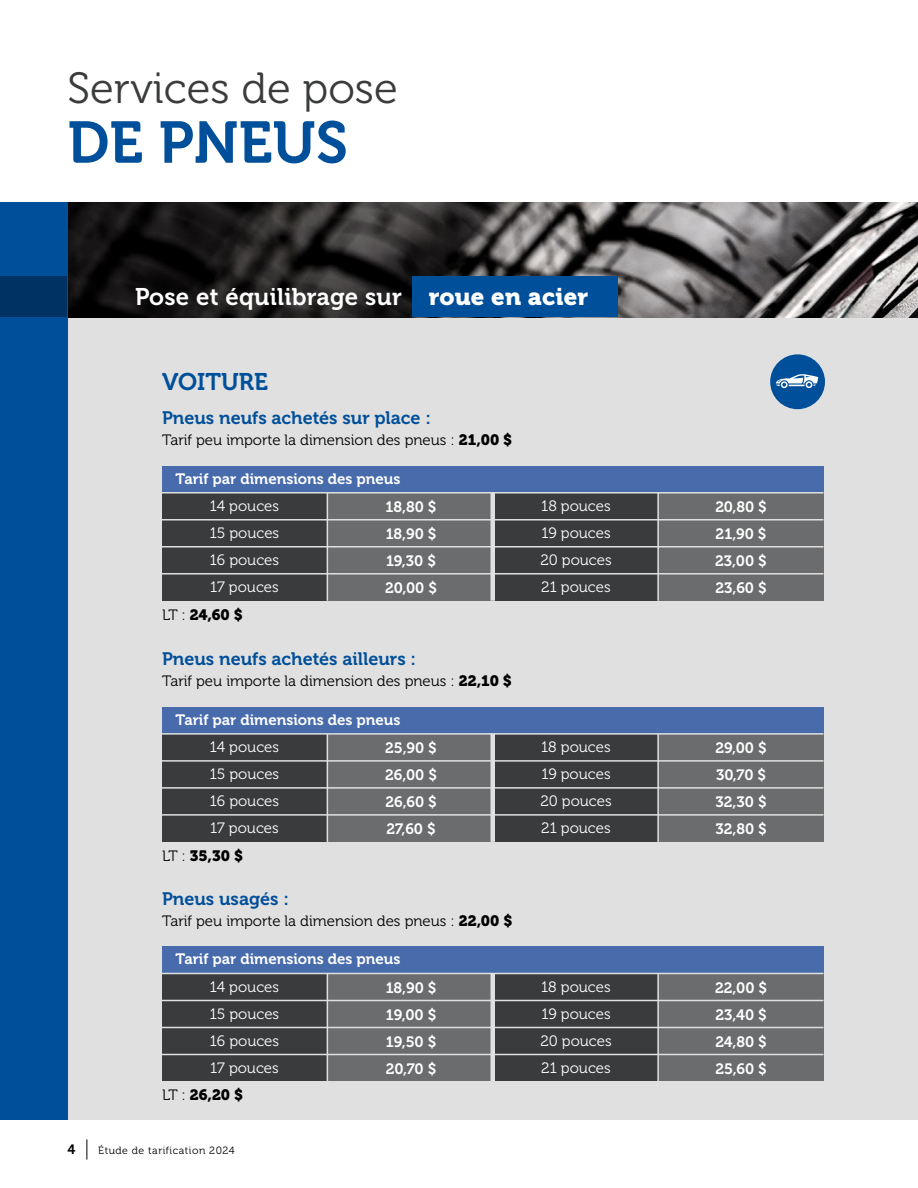
<style>
.page{position:relative;width:918px;height:1188px;background:#fff}
.page>*{position:absolute;margin:0;border:0;box-sizing:border-box;transform-origin:0 0}
.t1{font:58.5px "Museo 700";color:#004f9a}
.t2{font:43.5px "Museo 300";color:#3a3b3c}
.t3{font:24px "Museo 700";letter-spacing:.01em;color:#fff}
.t4{font:24px "Museo 700";color:#004f9a}
.t5{font:18px "Museo 700";color:#004f9a}
.t6{font:15px "Museo 700";color:#fff}
.t7{font:15px "Museo 300";color:#fff}
.t8{font:15px "Museo 300";color:#000}
.t9{font:15px "Museo 900";letter-spacing:-.005em;color:#000}
.t10{font:13.5px "Museo 700";color:#000}
.t11{font:10.5px "Museo 300";letter-spacing:.05em;color:#000}
.s1{font-family:"Museo 900"}
.s2{font-family:"Museo 300"}
</style>
<div class="page">
<svg style="left:87px;top:1139px;width:1px;height:21px"></svg>
<div style="left:0;top:202px;width:918px;height:918px;background:#e0e0e0"></div>
<img style="left:68px;top:202px;width:850px;height:115px">
<div style="left:0;top:202px;width:68px;height:918px;background:#004f9a"></div>
<div style="left:412px;top:277px;width:206px;height:40px;background:#004f9a"></div>
<div style="left:0;top:277px;width:68px;height:40px;background:#003364"></div>
<div style="left:770px;top:354px;width:55px;height:55px;background:#004f9a;border-radius:50%"></div>
<svg style="left:776px;top:374px;width:42px;height:14px"></svg>
<div style="left:162px;top:466px;width:165px;height:135px;background:#3a3b3c"></div>
<div style="left:327px;top:466px;width:166px;height:135px;background:#6b6c6d"></div>
<div style="left:493px;top:466px;width:165px;height:135px;background:#3a3b3c"></div>
<div style="left:658px;top:466px;width:166px;height:135px;background:#6b6c6d"></div>
<div style="left:162px;top:466px;width:662px;height:27px;background:#486bac"></div>
<div style="left:490px;top:493px;width:5px;height:108px;background:#e0e0e0"></div>
<hr style="left:162px;top:492px;width:662px;height:2px;background:#e0e0e0">
<hr style="left:162px;top:519px;width:662px;height:2px;background:#e0e0e0">
<hr style="left:162px;top:546px;width:662px;height:2px;background:#e0e0e0">
<hr style="left:162px;top:573px;width:662px;height:2px;background:#e0e0e0">
<hr style="left:327px;top:493px;width:1px;height:108px;background:#e0e0e0">
<hr style="left:657px;top:493px;width:2px;height:108px;background:#e0e0e0">
<div style="left:162px;top:707px;width:165px;height:135px;background:#3a3b3c"></div>
<div style="left:327px;top:707px;width:166px;height:135px;background:#6b6c6d"></div>
<div style="left:493px;top:707px;width:165px;height:135px;background:#3a3b3c"></div>
<div style="left:658px;top:707px;width:166px;height:135px;background:#6b6c6d"></div>
<div style="left:162px;top:707px;width:662px;height:27px;background:#486bac"></div>
<div style="left:490px;top:734px;width:5px;height:108px;background:#e0e0e0"></div>
<hr style="left:162px;top:733px;width:662px;height:2px;background:#e0e0e0">
<hr style="left:162px;top:760px;width:662px;height:2px;background:#e0e0e0">
<hr style="left:162px;top:787px;width:662px;height:2px;background:#e0e0e0">
<hr style="left:162px;top:814px;width:662px;height:2px;background:#e0e0e0">
<hr style="left:327px;top:734px;width:1px;height:108px;background:#e0e0e0">
<hr style="left:657px;top:734px;width:2px;height:108px;background:#e0e0e0">
<div style="left:162px;top:946px;width:165px;height:136px;background:#3a3b3c"></div>
<div style="left:327px;top:946px;width:166px;height:136px;background:#6b6c6d"></div>
<div style="left:493px;top:946px;width:165px;height:136px;background:#3a3b3c"></div>
<div style="left:658px;top:946px;width:166px;height:136px;background:#6b6c6d"></div>
<div style="left:162px;top:946px;width:662px;height:28px;background:#486bac"></div>
<div style="left:490px;top:974px;width:5px;height:108px;background:#e0e0e0"></div>
<hr style="left:162px;top:973px;width:662px;height:1px;background:#e0e0e0">
<hr style="left:162px;top:1000px;width:662px;height:1px;background:#e0e0e0">
<hr style="left:162px;top:1027px;width:662px;height:1px;background:#e0e0e0">
<hr style="left:162px;top:1054px;width:662px;height:1px;background:#e0e0e0">
<hr style="left:327px;top:974px;width:1px;height:108px;background:#e0e0e0">
<hr style="left:657px;top:974px;width:2px;height:108px;background:#e0e0e0">
<h2 class="t2" style="left:68px;top:64px;width:332px">Services de pose</h2>
<h1 class="t1" style="left:68px;top:110px;width:282px">DE PNEUS</h1>
<h3 class="t3" style="left:135px;top:283px;width:455px">Pose et équilibrage sur <span class="s1">roue en acier</span></h3>
<h3 class="t4" style="left:162px;top:368px;width:107px">VOITURE</h3>
<p class="t5" style="left:162px;top:408px;width:270px">Pneus neufs achetés sur place :</p>
<p class="t8" style="left:162px;top:432px;width:351px">Tarif peu importe la dimension des pneus : <span class="s1">21,00 $</span></p>
<p class="t6" style="left:176px;top:470px;width:226px">Tarif par dimensions des pneus</p>
<p class="t7" style="left:210px;top:498px;width:71px">14 pouces</p>
<p class="t6" style="left:386px;top:498px;width:52px">18,80 $</p>
<p class="t7" style="left:541px;top:498px;width:71px">18 pouces</p>
<p class="t6" style="left:715px;top:498px;width:53px">20,80 $</p>
<p class="t7" style="left:210px;top:525px;width:71px">15 pouces</p>
<p class="t6" style="left:386px;top:525px;width:52px">18,90 $</p>
<p class="t7" style="left:541px;top:525px;width:71px">19 pouces</p>
<p class="t6" style="left:716px;top:525px;width:52px">21,90 $</p>
<p class="t7" style="left:210px;top:552px;width:71px">16 pouces</p>
<p class="t6" style="left:386px;top:552px;width:51px">19,30 $</p>
<p class="t7" style="left:540px;top:552px;width:73px">20 pouces</p>
<p class="t6" style="left:715px;top:552px;width:53px">23,00 $</p>
<p class="t7" style="left:210px;top:579px;width:70px">17 pouces</p>
<p class="t6" style="left:385px;top:579px;width:53px">20,00 $</p>
<p class="t7" style="left:541px;top:579px;width:71px">21 pouces</p>
<p class="t6" style="left:716px;top:579px;width:52px">23,60 $</p>
<p class="t9" style="left:162px;top:607px;width:82px"><span class="s2">LT :</span> 24,60 $</p>
<p class="t5" style="left:162px;top:649px;width:256px">Pneus neufs achetés ailleurs :</p>
<p class="t8" style="left:162px;top:673px;width:351px">Tarif peu importe la dimension des pneus : <span class="s1">22,10 $</span></p>
<p class="t6" style="left:176px;top:711px;width:226px">Tarif par dimensions des pneus</p>
<p class="t7" style="left:210px;top:739px;width:71px">14 pouces</p>
<p class="t6" style="left:385px;top:739px;width:53px">25,90 $</p>
<p class="t7" style="left:541px;top:739px;width:71px">18 pouces</p>
<p class="t6" style="left:716px;top:739px;width:52px">29,00 $</p>
<p class="t7" style="left:210px;top:766px;width:71px">15 pouces</p>
<p class="t6" style="left:385px;top:766px;width:53px">26,00 $</p>
<p class="t7" style="left:541px;top:766px;width:71px">19 pouces</p>
<p class="t6" style="left:716px;top:766px;width:51px">30,70 $</p>
<p class="t7" style="left:210px;top:793px;width:71px">16 pouces</p>
<p class="t6" style="left:385px;top:793px;width:53px">26,60 $</p>
<p class="t7" style="left:540px;top:793px;width:73px">20 pouces</p>
<p class="t6" style="left:716px;top:793px;width:52px">32,30 $</p>
<p class="t7" style="left:210px;top:820px;width:70px">17 pouces</p>
<p class="t6" style="left:387px;top:820px;width:50px">27,60 $</p>
<p class="t7" style="left:541px;top:820px;width:71px">21 pouces</p>
<p class="t6" style="left:715px;top:820px;width:53px">32,80 $</p>
<p class="t9" style="left:162px;top:847px;width:82px"><span class="s2">LT :</span> 35,30 $</p>
<p class="t5" style="left:162px;top:889px;width:128px">Pneus usagés :</p>
<p class="t8" style="left:162px;top:912px;width:352px">Tarif peu importe la dimension des pneus : <span class="s1">22,00 $</span></p>
<p class="t6" style="left:176px;top:951px;width:226px">Tarif par dimensions des pneus</p>
<p class="t7" style="left:210px;top:979px;width:71px">14 pouces</p>
<p class="t6" style="left:386px;top:979px;width:52px">18,90 $</p>
<p class="t7" style="left:541px;top:979px;width:71px">18 pouces</p>
<p class="t6" style="left:715px;top:979px;width:53px">22,00 $</p>
<p class="t7" style="left:210px;top:1006px;width:71px">15 pouces</p>
<p class="t6" style="left:386px;top:1006px;width:52px">19,00 $</p>
<p class="t7" style="left:541px;top:1006px;width:71px">19 pouces</p>
<p class="t6" style="left:715px;top:1006px;width:53px">23,40 $</p>
<p class="t7" style="left:210px;top:1033px;width:71px">16 pouces</p>
<p class="t6" style="left:386px;top:1033px;width:52px">19,50 $</p>
<p class="t7" style="left:540px;top:1033px;width:73px">20 pouces</p>
<p class="t6" style="left:715px;top:1033px;width:53px">24,80 $</p>
<p class="t7" style="left:210px;top:1060px;width:70px">17 pouces</p>
<p class="t6" style="left:386px;top:1060px;width:52px">20,70 $</p>
<p class="t7" style="left:541px;top:1060px;width:71px">21 pouces</p>
<p class="t6" style="left:715px;top:1060px;width:53px">25,60 $</p>
<p class="t9" style="left:162px;top:1086px;width:82px"><span class="s2">LT :</span> 26,20 $</p>
<p class="t10" style="left:68px;top:1142px;width:9px">4</p>
<p class="t11" style="left:98px;top:1145px;width:138px">Étude de tarification 2024</p>
</div>
